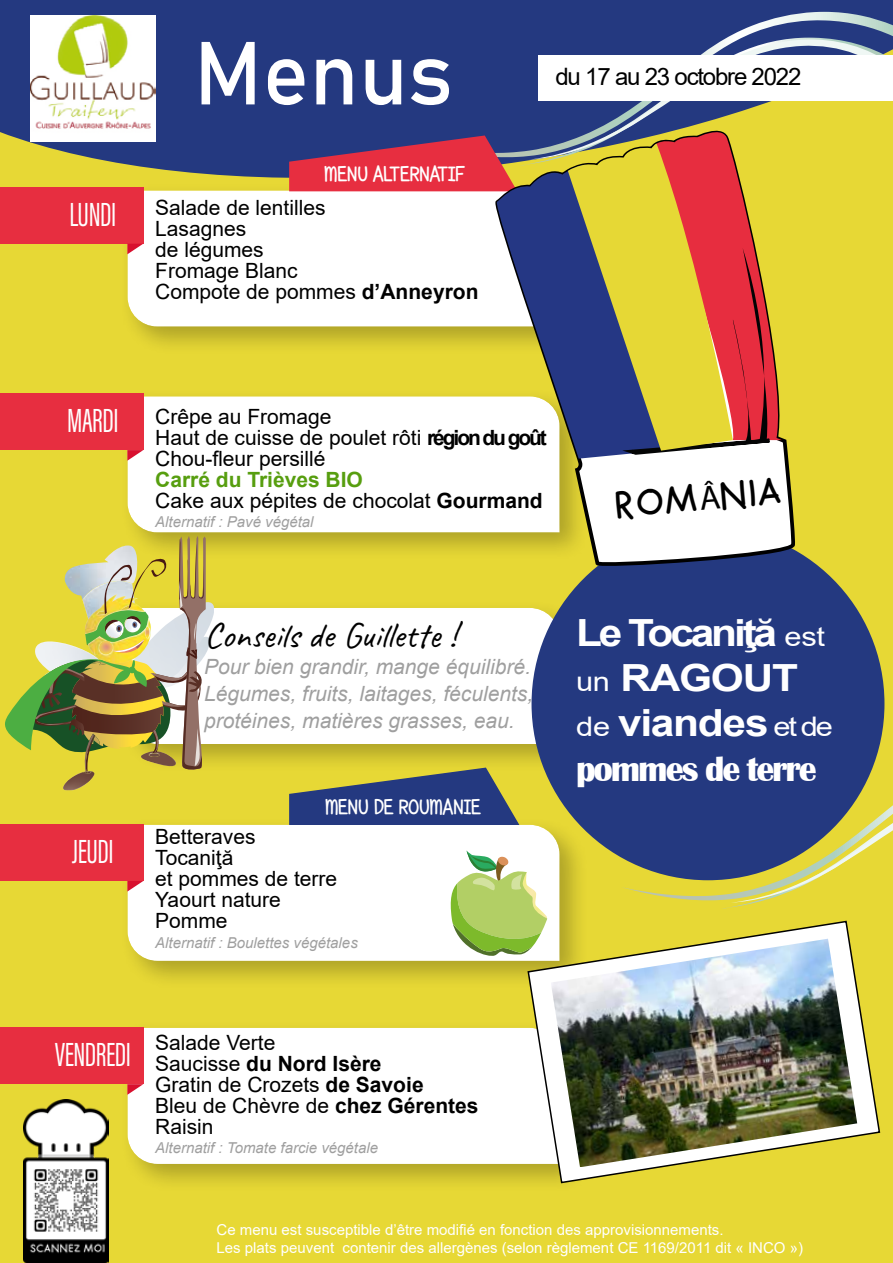
<style>
.page{position:relative;width:893px;height:1263px;background:#e7d835}
.page>*{position:absolute;margin:0;border:0;box-sizing:border-box;transform-origin:0 0}
.t1{font:700 37.5px/45px "Arial";letter-spacing:-.03em;color:#fff;scale:1.13 1}
.t2{font:36px "Caveat";color:#000}
.t3{font:700 36px "Britannic";letter-spacing:-.06em;color:#fff}
.t4{font:34.5px "Acumin Variable Concept";letter-spacing:-.015em;color:#fff;scale:.91 1}
.t5{font:34.35px "Futura Hand";color:#000}
.t6{font:24px "Arial";letter-spacing:-.05em;color:#000}
.t7{font:21px/21px "Arial";color:#000}
.t8{font:italic 21px/27px "Arial";color:#9f9f9f;text-align:justify}
.t9{font:21px "Candy Round BTN Bold";color:#fff}
.t10{font:15px/18px "Arial";color:#fff}
.t11{font:italic 15px "Arial";color:#9f9f9f}
.s1{font-weight:700}
.s2{font-weight:700;color:#579e0f}
.s3{font-family:"Myriad Pro"}
.s4{font-weight:400;font-size:27px}
</style>
<div class="page">
<svg style="left:0;top:0;width:893px;height:178px;background:#394a78"></svg>
<svg style="left:419px;top:12px;width:474px;height:123px;background:#304486"></svg>
<img style="left:30px;top:16px;width:126px;height:7px">
<svg style="left:622px;top:782px;width:271px;height:127px"></svg>
<svg style="left:0;top:23px;width:255px;height:126px;background:#909aae"></svg>
<svg style="left:268px;top:59px;width:36px;height:46px;background:#a2abc9"></svg>
<svg style="left:316px;top:59px;width:36px;height:45px;background:#9ba4c5"></svg>
<svg style="left:366px;top:60px;width:35px;height:45px;background:#9da6c6"></svg>
<svg style="left:411px;top:59px;width:38px;height:46px;background:#96a0c2"></svg>
<div style="left:119px;top:182px;width:470px;height:174px;background:#000;opacity:.25"></div>
<div style="left:122px;top:185px;width:438px;height:144px;background:#fff"></div>
<div style="left:119px;top:388px;width:470px;height:174px;background:#000;opacity:.25"></div>
<div style="left:126px;top:396px;width:434px;height:139px;background:#fff"></div>
<div style="left:119px;top:600px;width:470px;height:173px;background:#000;opacity:.25"></div>
<div style="left:126px;top:607px;width:434px;height:140px;background:#fff"></div>
<div style="left:119px;top:817px;width:470px;height:173px;background:#000;opacity:.25"></div>
<div style="left:126px;top:824px;width:434px;height:140px;background:#fff"></div>
<div style="left:119px;top:1020px;width:470px;height:173px;background:#000;opacity:.25"></div>
<div style="left:126px;top:1027px;width:434px;height:140px;background:#fff"></div>
<div style="left:0;top:1027px;width:143px;height:57px;background:#e72e40"></div>
<svg style="left:127px;top:1084px;width:16px;height:11px"></svg>
<div style="left:0;top:824px;width:143px;height:57px;background:#e72e40"></div>
<svg style="left:127px;top:881px;width:16px;height:10px"></svg>
<div style="left:0;top:393px;width:143px;height:57px;background:#e72e40"></div>
<svg style="left:127px;top:450px;width:16px;height:11px"></svg>
<div style="left:0;top:187px;width:143px;height:57px;background:#e72e40"></div>
<svg style="left:127px;top:244px;width:16px;height:10px"></svg>
<svg style="left:288px;top:767px;width:233px;height:58px"></svg>
<svg style="left:289px;top:135px;width:204px;height:56px;background:#b8304f"></svg>
<svg style="left:450px;top:850px;width:97px;height:106px"></svg>
<div style="left:531px;top:527px;width:353px;height:353px;background:#243980;border-radius:50%"></div>
<svg style="left:527px;top:920px;width:354px;height:264px"></svg>
<img style="left:551px;top:939px;width:306px;height:228px">
<svg style="left:493px;top:126px;width:304px;height:441px"></svg>
<svg style="left:492px;top:165px;width:172px;height:294px"></svg>
<svg style="left:529px;top:39px;width:364px;height:418px"></svg>
<svg style="left:568px;top:144px;width:165px;height:307px"></svg>
<img style="left:23px;top:1099px;width:85px;height:164px">
<img style="left:206px;top:602px;width:8px;height:51px">
<img style="left:63px;top:773px;width:32px;height:17px">
<svg style="left:5px;top:536px;width:201px;height:237px"></svg>
<h3 class="t4" style="left:70px;top:190px;width:53px">LUNDI</h3>
<p class="t9" style="left:324px;top:161px;width:142px">MENU ALTERNATIF</p>
<p class="t7" style="left:155px;top:197px;width:325px">Salade de lentilles<br>Lasagnes<br>de légumes<br>Fromage Blanc<br>Compote de pommes <span class="s1">d’Anneyron</span></p>
<p class="t6" style="left:555px;top:60px;width:247px">du 17 au 23 octobre 2022</p>
<h3 class="t4" style="left:67px;top:397px;width:58px">MARDI</h3>
<p class="t7" style="left:155px;top:406px;width:393px">Crêpe au Fromage<br>Haut de cuisse de poulet rôti <span class="s1">région du goût<br></span>Chou-fleur persillé</p>
<p class="t7" style="left:155px;top:469px;width:389px"><span class="s2">Carré du Trièves BIO<br></span>Cake aux pépites de chocolat <span class="s1">Gourmand</span></p>
<p class="t11" style="left:155px;top:512px;width:160px">Alternatif : Pavé végétal</p>
<h3 class="t5" style="left:613px;top:488px;width:171px;rotate:-5deg">ROM<span class="s3">Â</span>NIA</h3>
<h3 class="t4" style="left:72px;top:827px;width:47px">JEUDI</h3>
<h2 class="t2" style="left:204px;top:612px;width:254px">Conseils de Guillette !</h2>
<p class="t8" style="left:204px;top:653px;width:331px">Pour bien grandir, mange équilibré.<br>Légumes, fruits, laitages, féculents, protéines, matières grasses, eau.</p>
<p class="t9" style="left:325px;top:794px;width:157px">MENU DE ROUMANIE</p>
<p class="t7" style="left:155px;top:826px;width:184px">Betteraves<br>Tocaniţă<br>et pommes de terre<br>Yaourt nature<br>Pomme</p>
<p class="t11" style="left:155px;top:933px;width:204px">Alternatif : Boulettes végétales</p>
<h1 class="t1" style="left:576px;top:611px;width:229px">Le Tocaniţă <span class="s4">est un</span> RAGOUT <span class="s4">de</span> viandes <span class="s4">et de</span></h1>
<h2 class="t3" style="left:576px;top:749px;width:242px">pommes de terre</h2>
<h3 class="t4" style="left:55px;top:1031px;width:85px">VENDREDI</h3>
<p class="t7" style="left:155px;top:1032px;width:325px">Salade Verte<br>Saucisse <span class="s1">du Nord Isère<br></span>Gratin de Crozets <span class="s1">de Savoie<br></span>Bleu de Chèvre de <span class="s1">chez Gérentes<br></span>Raisin</p>
<p class="t11" style="left:155px;top:1138px;width:224px">Alternatif : Tomate farcie végétale</p>
<p class="t10" style="left:217px;top:1221px;width:588px">Ce menu est susceptible d’être modifié en fonction des approvisionnements.<br>Les plats peuvent contenir des allergènes (selon règlement CE 1169/2011 dit « INCO »)</p>
</div>
